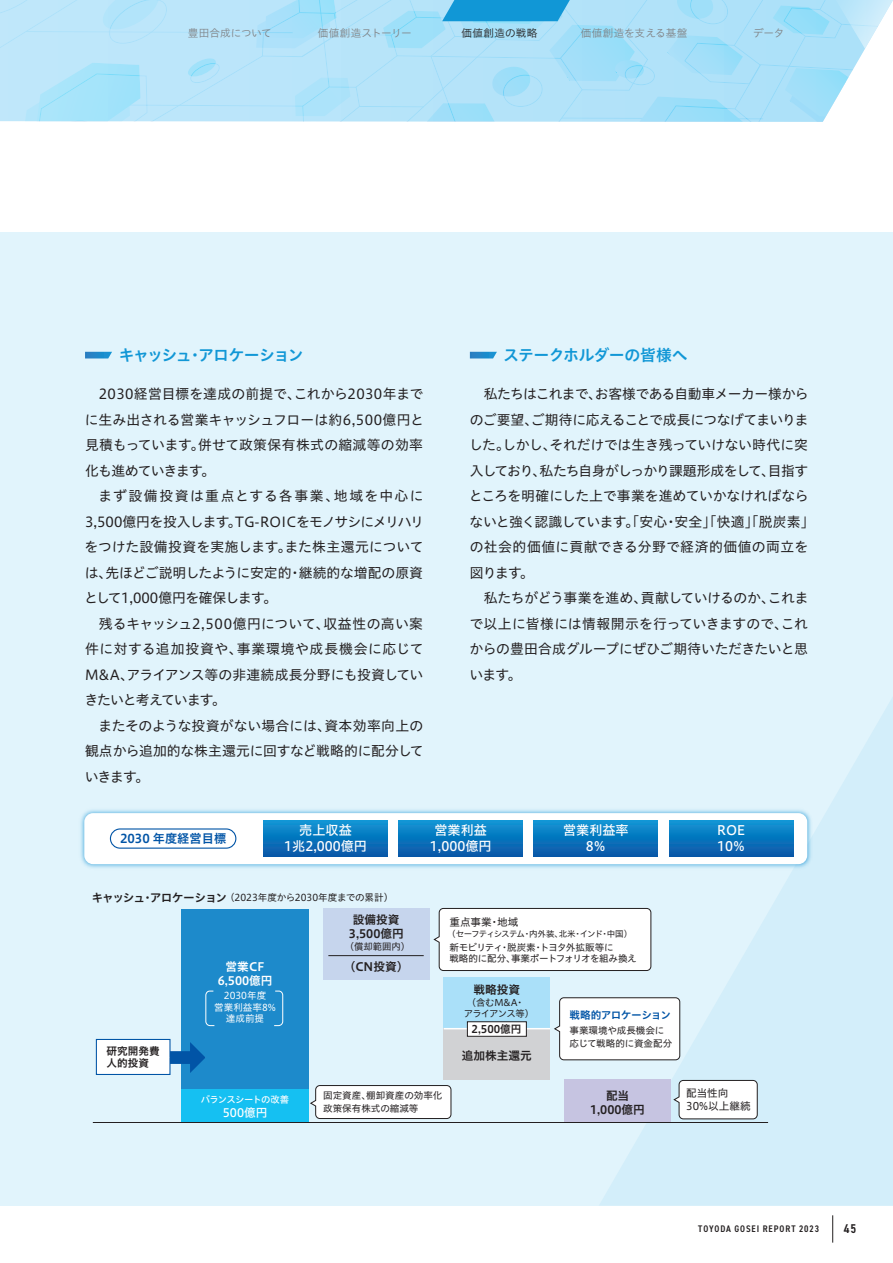
<style>
.page{position:relative;width:893px;height:1263px;background:#fff}
.page>*{position:absolute;margin:0;border:0;box-sizing:border-box;transform-origin:0 0}
.t1{font:15.9px "Hiragino UD Sans Std N W6";letter-spacing:-.08em;color:#1197d6}
.t2{font:15.9px "Hiragino UD Sans Std N W6";letter-spacing:-.055em;color:#1197d6}
.t3{font:13.8px/25.5px "Hiragino UD Sans Std N W4";letter-spacing:-.015em;color:#231f20;text-align:justify}
.t4{font:13.2px/15.8px "Hiragino UD Sans Std N W5";color:#fff;text-align:center}
.t5{font:600 condensed 12.75px "DIN2014";color:#231f20}
.t6{font:12.15px "Hiragino UD Sans Std N W6";color:#0154a6}
.t7{font:11.7px/14.1px "Hiragino UD Sans Std N W6";color:#231f20;text-align:center}
.t8{font:11.7px/14.1px "Hiragino UD Sans Std N W6";color:#fff;text-align:center}
.t9{font:11.7px "Hiragino UD Sans Std N W5";color:#fff}
.t10{font:10.65px "Hiragino UD Sans Std W3";letter-spacing:-.005em;color:#808285}
.t11{font:10.65px/12.8px "Hiragino UD Sans Std N W4";color:#231f20}
.t12{font:10.65px/11.7px "Hiragino UD Sans Std N W6";color:#231f20}
.t13{font:10.65px "Hiragino UD Sans Std N W6";letter-spacing:-.05em;color:#0154a6}
.t14{font:10.65px "Hiragino UD Sans Std W3";letter-spacing:.015em;color:#808285}
.t15{font:10.65px "Hiragino UD Sans Std W3";letter-spacing:.03em;color:#231f20}
.t16{font:9.6px/12.8px "Hiragino UD Sans Std N W4";color:#231f20}
.t17{font:9.6px/11.7px "Hiragino UD Sans Std N W4";letter-spacing:-.03em;color:#231f20}
.t18{font:600 condensed 9.6px "DIN2014";letter-spacing:.095em;color:#231f20}
.t19{font:9.6px/11.7px "Hiragino UD Sans Std N W4";color:#fff;text-align:center}
.t20{font:9.3px/11.7px "Hiragino UD Sans Std N W4";letter-spacing:-.08em;color:#231f20;text-align:center}
.t21{font:9.3px "Hiragino UD Sans Std N W5";letter-spacing:-.075em;color:#fff}
.t22{font:9.3px "Hiragino UD Sans Std N W4";letter-spacing:-.03em;color:#231f20}
.t23{font:8.55px "Hiragino UD Sans Std N W4";letter-spacing:-.095em;color:#231f20}
.s1{font-family:"Hiragino UD Sans Std N W6";font-size:11.7px}
</style>
<div class="page">
<div style="left:0;top:232px;width:893px;height:973px;background:#e1f4fc"></div>
<svg style="left:599px;top:697px;width:294px;height:508px;fill:#d3eefa"></svg>
<svg style="left:85px;top:352px;width:27px;height:6px"></svg>
<svg style="left:470px;top:352px;width:27px;height:6px"></svg>
<img style="left:80px;top:806px;width:734px;height:65px">
<div style="left:84px;top:813px;width:723px;height:51px;background:#fff;border-radius:9px"></div>
<svg style="left:310px;top:1085px;width:141px;height:34px;background:#efefef"></svg>
<div style="left:433px;top:908px;width:218px;height:63px;background:#fff"></div>
<svg style="left:673px;top:1080px;width:85px;height:39px;background:#eef0f1"></svg>
<svg style="left:554px;top:997px;width:126px;height:63px;background:#f5f5f6"></svg>
<div style="left:181px;top:909px;width:128px;height:180px;background:#1d8acb"></div>
<div style="left:181px;top:1089px;width:128px;height:33px;background:#15c0f2"></div>
<svg style="left:263px;top:820px;width:125px;height:37px;background:#0a75bd"></svg>
<svg style="left:399px;top:820px;width:124px;height:37px;background:#0a75bd"></svg>
<svg style="left:534px;top:820px;width:124px;height:37px;background:#0a75bd"></svg>
<svg style="left:669px;top:820px;width:124px;height:37px;background:#0a75bd"></svg>
<div style="left:564px;top:1079px;width:107px;height:43px;background:#c6c4e1"></div>
<div style="left:96px;top:1039px;width:74px;height:35px;background:#fff;border-radius:4px"></div>
<div style="left:96px;top:1039px;width:75px;height:36px;border:1px solid #0154a6"></div>
<div style="left:323px;top:909px;width:106px;height:71px;background:#c6d5ed"></div>
<hr style="left:328px;top:955px;width:96px;height:1px;background:#231f20">
<hr style="left:93px;top:1122px;width:675px;height:1px;background:#231f20">
<div style="left:444px;top:978px;width:106px;height:51px;background:#aae0f9"></div>
<div style="left:444px;top:1029px;width:106px;height:51px;background:#d1d2d4"></div>
<hr style="left:444px;top:1028px;width:106px;height:1px;background:#fff">
<div style="left:467px;top:1022px;width:59px;height:14px;background:#fff"></div>
<div style="left:467px;top:1021px;width:60px;height:15px;border:1px solid #231f20"></div>
<div style="left:110px;top:828px;width:126px;height:21px;border:1px solid #0154a6;border-radius:10px"></div>
<svg style="left:205px;top:990px;width:10px;height:36px"></svg>
<svg style="left:274px;top:990px;width:9px;height:36px"></svg>
<div style="left:170px;top:1051px;width:22px;height:13px;background:#0154a6"></div>
<svg style="left:190px;top:1042px;width:15px;height:31px"></svg>
<svg style="left:832px;top:1215px;width:1px;height:27px"></svg>
<svg style="left:0;top:0;width:893px;height:122px;background:#afe2f8"></svg>
<p class="t10" style="left:188px;top:25px;width:85px">豊田合成について</p>
<p class="t10" style="left:318px;top:25px;width:95px">価値創造ストーリー</p>
<p class="t15" style="left:461px;top:25px;width:78px">価値創造の戦略</p>
<p class="t14" style="left:581px;top:25px;width:108px">価値創造を支える基盤</p>
<p class="t10" style="left:753px;top:25px;width:33px">データ</p>
<p class="t1" style="left:118px;top:342px;width:187px">キャッシュ・アロケーション</p>
<p class="t3" style="left:85px;top:380px;width:341px;text-indent:14px">2030経営目標を達成の前提で、これから2030年までに生み出される営業キャッシュフローは約6,500億円と見積もっています。併せて政策保有株式の縮減等の効率化も進めていきます。</p>
<p class="t3" style="left:84px;top:482px;width:341px;text-indent:14px">まず設備投資は重点とする各事業、地域を中心に3,500億円を投入します。TG-ROICをモノサシにメリハリをつけた設備投資を実施します。また株主還元については、先ほどご説明したように安定的・継続的な増配の原資として1,000億円を確保します。</p>
<p class="t3" style="left:84px;top:610px;width:341px;text-indent:15px">残るキャッシュ2,500億円について、収益性の高い案件に対する追加投資や、事業環境や成長機会に応じてM&amp;A、アライアンス等の非連続成長分野にも投資していきたいと考えています。</p>
<p class="t3" style="left:85px;top:712px;width:341px;text-indent:14px">またそのような投資がない場合には、資本効率向上の観点から追加的な株主還元に回すなど戦略的に配分していきます。</p>
<p class="t2" style="left:503px;top:342px;width:186px">ステークホルダーの皆様へ</p>
<p class="t3" style="left:469px;top:380px;width:347px;text-align:left;text-indent:15px">私たちはこれまで、お客様である自動車メーカー様からのご要望、ご期待に応えることで成長につなげてまいりました。しかし、それだけでは生き残っていけない時代に突入しており、私たち自身がしっかり課題形成をして、目指すところを明確にした上で事業を進めていかなければならないと強く認識しています。「安心・安全」「快適」「脱炭素」の社会的価値に貢献できる分野で経済的価値の両立を図ります。</p>
<p class="t3" style="left:469px;top:584px;width:341px;text-indent:14px">私たちがどう事業を進め、貢献していけるのか、これまで以上に皆様には情報開示を行っていきますので、これからの豊田合成グループにぜひご期待いただきたいと思います。</p>
<p class="t4" style="left:284px;top:822px;width:84px">売上収益<br>1兆2,000億円</p>
<p class="t4" style="left:430px;top:822px;width:63px">営業利益<br>1,000億円</p>
<p class="t4" style="left:563px;top:822px;width:67px">営業利益率<br>8％</p>
<p class="t4" style="left:717px;top:822px;width:30px;text-align:left">ROE<br>10％</p>
<p class="t16" style="left:91px;top:890px;width:303px"><span class="s1">キャッシュ・アロケーション</span> （2023年度から2030年度までの累計）</p>
<p class="t11" style="left:449px;top:915px;width:71px">重点事業・地域</p>
<p class="t23" style="left:452px;top:927px;width:178px">(セーフティシステム・内外装、北米・インド・中国)</p>
<p class="t17" style="left:449px;top:940px;width:189px">新モビリティ・脱炭素・トヨタ外拡販等に<br>戦略的に配分、事業ポートフォリオを組み換え</p>
<p class="t6" style="left:120px;top:829px;width:108px">2030 年度経営目標</p>
<p class="t7" style="left:349px;top:912px;width:56px">設備投資<br>3,500億円</p>
<p class="t22" style="left:345px;top:940px;width:67px">（償却範囲内）</p>
<p class="t7" style="left:350px;top:959px;width:54px">(CN投資)</p>
<p class="t8" style="left:218px;top:959px;width:56px">営業CF<br>6,500億円</p>
<p class="t7" style="left:473px;top:982px;width:48px">戦略投資</p>
<p class="t20" style="left:464px;top:996px;width:67px">(含むM&amp;A・<br>アライアンス等)</p>
<p class="t7" style="left:462px;top:1048px;width:72px">追加株主還元</p>
<p class="t19" style="left:214px;top:989px;width:63px">2030年度<br>営業利益率8%達成前提</p>
<p class="t13" style="left:569px;top:1007px;width:103px">戦略的アロケーション</p>
<p class="t12" style="left:472px;top:1023px;width:51px">2,500億円</p>
<p class="t16" style="left:569px;top:1024px;width:104px">事業環境や成長機会に応じて戦略的に資金配分</p>
<p class="t12" style="left:107px;top:1044px;width:55px">研究開発費人的投資</p>
<p class="t21" style="left:201px;top:1093px;width:90px">バランスシートの改善</p>
<p class="t9" style="left:223px;top:1104px;width:46px">500億円</p>
<p class="t16" style="left:323px;top:1089px;width:121px">固定資産、棚卸資産の効率化政策保有株式の縮減等</p>
<p class="t7" style="left:590px;top:1087px;width:56px">配当<br>1,000億円</p>
<p class="t11" style="left:686px;top:1086px;width:66px">配当性向<br>30%以上継続</p>
<p class="t18" style="left:698px;top:1222px;width:122px">TOYODA GOSEI REPORT 2023</p>
<p class="t5" style="left:844px;top:1220px;width:14px">45</p>
</div>
